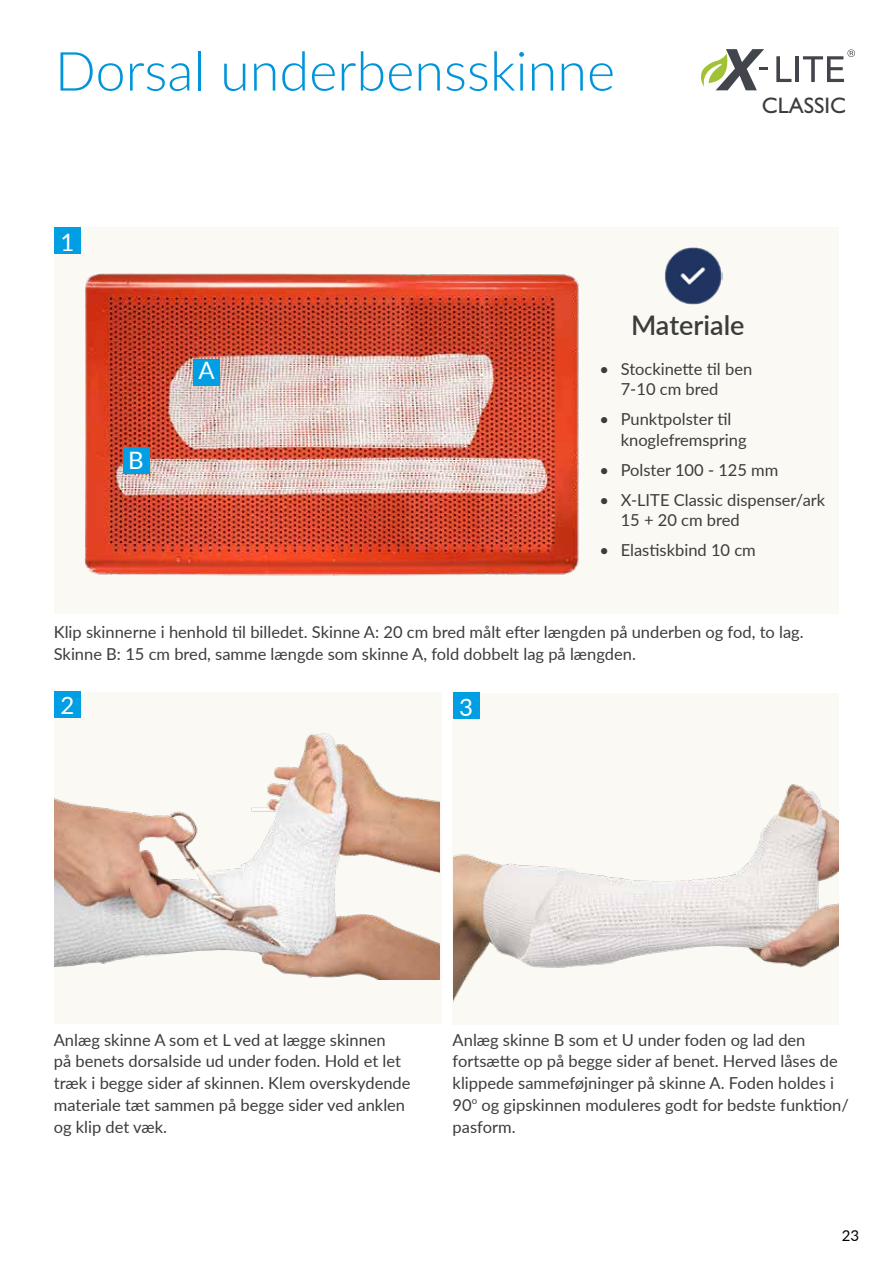
<style>
.page{position:relative;width:893px;height:1263px;background:#fff}
.page>*{position:absolute;margin:0;border:0;box-sizing:border-box;transform-origin:0 0}
.t1{font:300 54px "Lato";color:#0095db}
.t2{font:600 27px "Lato";color:#3c3c3b}
.t3{font:24px "Lato";color:#fff}
.t4{font:22.5px "Gill Sans Std";color:#3c3c3b}
.t5{font:16.5px/21.8px "Lato";color:#3c3c3b}
.t6{font:15px "Lato";color:#000}
</style>
<div class="page">
<div style="left:54px;top:692px;width:388px;height:332px;background:#fbf9f3"></div>
<img style="left:54px;top:733px;width:386px;height:246px">
<div style="left:453px;top:692px;width:386px;height:332px;background:#fbf9f3"></div>
<img style="left:453px;top:704px;width:386px;height:299px">
<svg style="left:776px;top:56px;width:15px;height:26px"></svg>
<hr style="left:795px;top:56px;width:4px;height:26px;background:#43454c">
<svg style="left:803px;top:49px;width:52px;height:33px"></svg>
<svg style="left:700px;top:49px;width:67px;height:41px"></svg>
<div style="left:54px;top:227px;width:785px;height:387px;background:#fbf9f3"></div>
<img style="left:665px;top:247px;width:58px;height:58px">
<div style="left:54px;top:227px;width:27px;height:27px;background:#009fe3"></div>
<img style="left:84px;top:273px;width:496px;height:303px">
<div style="left:193px;top:359px;width:27px;height:26px;background:#009fe3"></div>
<div style="left:123px;top:447px;width:26px;height:27px;background:#009fe3"></div>
<div style="left:54px;top:691px;width:27px;height:27px;background:#009fe3"></div>
<div style="left:453px;top:693px;width:26px;height:26px;background:#009fe3"></div>
<h1 class="t1" style="left:55px;top:34px;width:562px">Dorsal underbensskinne</h1>
<h3 class="t4" style="left:762px;top:93px;width:86px">CLASSIC</h3>
<h3 class="t3" style="left:60px;top:225px;width:15px">1</h3>
<h2 class="t2" style="left:631px;top:306px;width:115px">Materiale</h2>
<h3 class="t3" style="left:128px;top:443px;width:17px">B</h3>
<h3 class="t3" style="left:198px;top:353px;width:18px">A</h3>
<p class="t5" style="left:621px;top:358px;width:133px;line-height:20.2px;text-indent:-21px">• Stockinette til ben<br>7-10 cm bred</p>
<p class="t5" style="left:621px;top:408px;width:127px;line-height:20.2px;text-indent:-21px">• Punktpolster til knoglefremspring</p>
<p class="t5" style="left:599px;top:458px;width:180px">• Polster 100 - 125 mm</p>
<p class="t5" style="left:621px;top:489px;width:206px;line-height:20.2px;text-indent:-21px">• X-LITE Classic dispenser/ark<br>15 + 20 cm bred</p>
<p class="t5" style="left:599px;top:538px;width:158px">• Elastiskbind 10 cm</p>
<p class="t5" style="left:54px;top:621px;width:751px">Klip skinnerne i henhold til billedet. Skinne A: 20 cm bred målt efter længden på underben og fod, to lag.<br>Skinne B: 15 cm bred, samme længde som skinne A, fold dobbelt lag på længden.</p>
<h3 class="t3" style="left:60px;top:688px;width:15px">2</h3>
<h3 class="t3" style="left:459px;top:690px;width:15px">3</h3>
<p class="t5" style="left:54px;top:1028px;width:358px">Anlæg skinne A som et L ved at lægge skinnen<br>på benets dorsalside ud under foden. Hold et let træk i begge sider af skinnen. Klem overskydende materiale tæt sammen på begge sider ved anklen og klip det væk.</p>
<p class="t5" style="left:453px;top:1028px;width:398px">Anlæg skinne B som et U under foden og lad den fortsætte op på begge sider af benet. Herved låses de klippede sammeføjninger på skinne A. Foden holdes i 90<sup>o</sup> og gipskinnen moduleres godt for bedste funktion/ pasform.</p>
<p class="t6" style="left:842px;top:1224px;width:19px">23</p>
</div>
